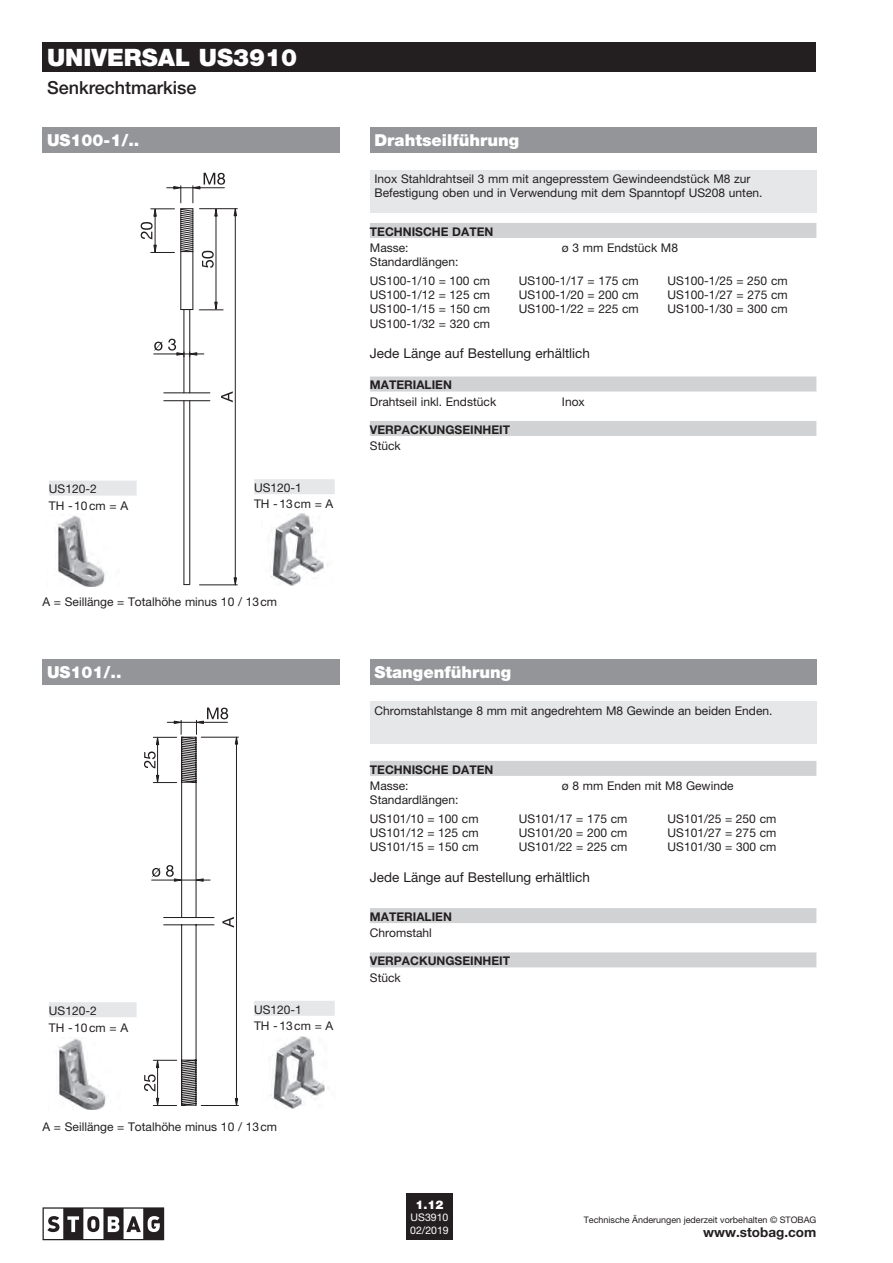
<style>
.page{position:relative;width:893px;height:1263px;background:#fff}
.page>*{position:absolute;margin:0;border:0;box-sizing:border-box;transform-origin:0 0}
.t1{font:900 24px "Helvetica Neue LT Pro";color:#fff}
.t2{font:500 18px "Helvetica Neue LT Pro";color:#231f20}
.t3{font:900 16.5px "Helvetica Neue LT Pro";color:#fff}
.t4{font:13.5px "Helvetica Neue LT Pro";color:#231f20}
.t5{font:700 13.5px "Helvetica Neue LT Pro";color:#231f20}
.t6{font:12px/16.5px "Helvetica Neue LT Pro";color:#231f20}
.t7{font:700 12px "Helvetica Neue LT Pro";color:#231f20}
.t8{font:900 12px "Helvetica Neue LT Pro";color:#fff}
.t9{font:10.5px/12.6px "Helvetica Neue LT Pro";color:#fff}
.t10{font:9px "Helvetica Neue LT Pro";color:#231f20}
</style>
<div class="page">
<div style="left:43px;top:43px;width:773px;height:29px;background:#231f20"></div>
<img style="left:270px;top:513px;width:54px;height:72px">
<img style="left:58px;top:515px;width:47px;height:72px">
<img style="left:271px;top:1036px;width:58px;height:72px">
<img style="left:59px;top:1038px;width:47px;height:72px">
<hr style="left:164px;top:400px;width:46px;height:1px;background:#231f20">
<hr style="left:164px;top:392px;width:46px;height:1px;background:#231f20">
<hr style="left:183px;top:401px;width:1px;height:184px;background:#231f20">
<hr style="left:189px;top:401px;width:1px;height:184px;background:#231f20">
<hr style="left:192px;top:209px;width:1px;height:100px;background:#231f20">
<hr style="left:180px;top:209px;width:1px;height:100px;background:#231f20">
<hr style="left:189px;top:309px;width:1px;height:84px;background:#231f20">
<hr style="left:183px;top:309px;width:1px;height:84px;background:#231f20">
<hr style="left:199px;top:208px;width:38px;height:1px;background:#231f20">
<hr style="left:199px;top:585px;width:38px;height:1px;background:#231f20">
<hr style="left:235px;top:216px;width:1px;height:362px;background:#231f20">
<svg style="left:233px;top:208px;width:5px;height:9px"></svg>
<svg style="left:233px;top:577px;width:5px;height:9px"></svg>
<svg style="left:154px;top:339px;width:50px;height:18px"></svg>
<svg style="left:221px;top:391px;width:12px;height:11px"></svg>
<hr style="left:216px;top:216px;width:1px;height:86px;background:#231f20">
<svg style="left:199px;top:301px;width:24px;height:10px"></svg>
<svg style="left:141px;top:173px;width:84px;height:95px"></svg>
<svg style="left:144px;top:707px;width:95px;height:399px"></svg>
<div style="left:370px;top:128px;width:446px;height:25px;background:#939598"></div>
<div style="left:370px;top:223px;width:446px;height:15px;background:#d1d2d4"></div>
<div style="left:370px;top:376px;width:446px;height:15px;background:#d1d2d4"></div>
<div style="left:370px;top:421px;width:446px;height:15px;background:#d1d2d4"></div>
<div style="left:370px;top:659px;width:446px;height:26px;background:#939598"></div>
<div style="left:370px;top:702px;width:446px;height:42px;background:#e6e7e9"></div>
<div style="left:370px;top:761px;width:446px;height:15px;background:#d1d2d4"></div>
<div style="left:370px;top:908px;width:446px;height:15px;background:#d1d2d4"></div>
<div style="left:370px;top:952px;width:446px;height:15px;background:#d1d2d4"></div>
<div style="left:370px;top:170px;width:446px;height:43px;background:#e6e7e9"></div>
<div style="left:406px;top:1193px;width:47px;height:47px;background:#231f20"></div>
<svg style="left:43px;top:1207px;width:121px;height:33px"></svg>
<div style="left:43px;top:128px;width:297px;height:25px;background:#939598"></div>
<div style="left:49px;top:481px;width:88px;height:15px;background:#e6e7e9"></div>
<div style="left:49px;top:1002px;width:88px;height:15px;background:#e6e7e9"></div>
<div style="left:254px;top:479px;width:81px;height:15px;background:#e6e7e9"></div>
<div style="left:254px;top:1001px;width:81px;height:15px;background:#e6e7e9"></div>
<div style="left:43px;top:659px;width:297px;height:26px;background:#939598"></div>
<h1 class="t1" style="left:47px;top:43px;width:252px">UNIVERSAL US3910</h1>
<h2 class="t2" style="left:47px;top:76px;width:151px">Senkrechtmarkise</h2>
<h3 class="t3" style="left:47px;top:130px;width:94px">US100-1/..</h3>
<p class="t6" style="left:49px;top:481px;width:81px">US120-2<br>TH -10cm = A</p>
<p class="t6" style="left:254px;top:479px;width:81px">US120-1<br>TH -13cm = A</p>
<p class="t6" style="left:43px;top:593px;width:236px">A = Seillänge = Totalhöhe minus 10 / 13cm</p>
<h3 class="t3" style="left:47px;top:662px;width:76px">US101/..</h3>
<p class="t6" style="left:49px;top:1002px;width:81px">US120-2<br>TH -10cm = A</p>
<p class="t6" style="left:254px;top:1001px;width:81px">US120-1<br>TH -13cm = A</p>
<p class="t6" style="left:43px;top:1118px;width:236px">A = Seillänge = Totalhöhe minus 10 / 13cm</p>
<h3 class="t3" style="left:374px;top:130px;width:146px">Drahtseilführung</h3>
<p class="t6" style="left:374px;top:172px;width:390px;line-height:14.2px">Inox Stahldrahtseil 3 mm mit angepresstem Gewindeendstück M8 zur<br>Befestigung oben und in Verwendung mit dem Spanntopf US208 unten.</p>
<p class="t7" style="left:370px;top:224px;width:125px">TECHNISCHE DATEN</p>
<p class="t6" style="left:370px;top:239px;width:40px">Masse:</p>
<p class="t6" style="left:562px;top:239px;width:118px">ø 3 mm Endstück M8</p>
<p class="t6" style="left:370px;top:253px;width:122px;line-height:18.5px">Standardlängen:<br>US100-1/10 = 100 cm</p>
<p class="t6" style="left:519px;top:272px;width:122px">US100-1/17 = 175 cm</p>
<p class="t6" style="left:668px;top:272px;width:122px">US100-1/25 = 250 cm</p>
<p class="t6" style="left:370px;top:286px;width:122px">US100-1/12 = 125 cm</p>
<p class="t6" style="left:519px;top:286px;width:122px">US100-1/20 = 200 cm</p>
<p class="t6" style="left:668px;top:286px;width:122px">US100-1/27 = 275 cm</p>
<p class="t6" style="left:370px;top:301px;width:122px">US100-1/15 = 150 cm</p>
<p class="t6" style="left:519px;top:301px;width:122px">US100-1/22 = 225 cm</p>
<p class="t6" style="left:668px;top:301px;width:122px">US100-1/30 = 300 cm</p>
<p class="t6" style="left:370px;top:315px;width:122px">US100-1/32 = 320 cm</p>
<p class="t4" style="left:370px;top:345px;width:222px">Jede Länge auf Bestellung erhältlich</p>
<p class="t7" style="left:370px;top:378px;width:83px">MATERIALIEN</p>
<p class="t6" style="left:370px;top:393px;width:128px">Drahtseil inkl. Endstück</p>
<p class="t6" style="left:562px;top:393px;width:24px">Inox</p>
<p class="t7" style="left:370px;top:422px;width:142px">VERPACKUNGSEINHEIT</p>
<p class="t6" style="left:370px;top:437px;width:32px">Stück</p>
<h3 class="t3" style="left:374px;top:662px;width:138px">Stangenführung</h3>
<p class="t6" style="left:374px;top:702px;width:400px">Chromstahlstange 8 mm mit angedrehtem M8 Gewinde an beiden Enden.</p>
<p class="t7" style="left:370px;top:762px;width:125px">TECHNISCHE DATEN</p>
<p class="t6" style="left:370px;top:777px;width:40px">Masse:</p>
<p class="t6" style="left:562px;top:777px;width:173px">ø 8 mm Enden mit M8 Gewinde</p>
<p class="t6" style="left:370px;top:791px;width:110px;line-height:18.5px">Standardlängen:<br>US101/10 = 100 cm</p>
<p class="t6" style="left:519px;top:810px;width:110px">US101/17 = 175 cm</p>
<p class="t6" style="left:668px;top:810px;width:110px">US101/25 = 250 cm</p>
<p class="t6" style="left:370px;top:824px;width:110px">US101/12 = 125 cm</p>
<p class="t6" style="left:519px;top:824px;width:110px">US101/20 = 200 cm</p>
<p class="t6" style="left:668px;top:824px;width:110px">US101/27 = 275 cm</p>
<p class="t6" style="left:370px;top:838px;width:110px">US101/15 = 150 cm</p>
<p class="t6" style="left:519px;top:838px;width:110px">US101/22 = 225 cm</p>
<p class="t6" style="left:668px;top:838px;width:110px">US101/30 = 300 cm</p>
<p class="t4" style="left:370px;top:869px;width:222px">Jede Länge auf Bestellung erhältlich</p>
<p class="t7" style="left:370px;top:909px;width:83px">MATERIALIEN</p>
<p class="t6" style="left:370px;top:924px;width:64px">Chromstahl</p>
<p class="t7" style="left:370px;top:953px;width:142px">VERPACKUNGSEINHEIT</p>
<p class="t6" style="left:370px;top:969px;width:32px">Stück</p>
<p class="t8" style="left:415px;top:1197px;width:30px">1.12</p>
<p class="t9" style="left:410px;top:1211px;width:40px">US3910<br>02/2019</p>
<p class="t10" style="left:584px;top:1214px;width:234px">Technische Änderungen jederzeit vorbehalten © STOBAG</p>
<p class="t5" style="left:703px;top:1224px;width:115px">www.stobag.com</p>
</div>
